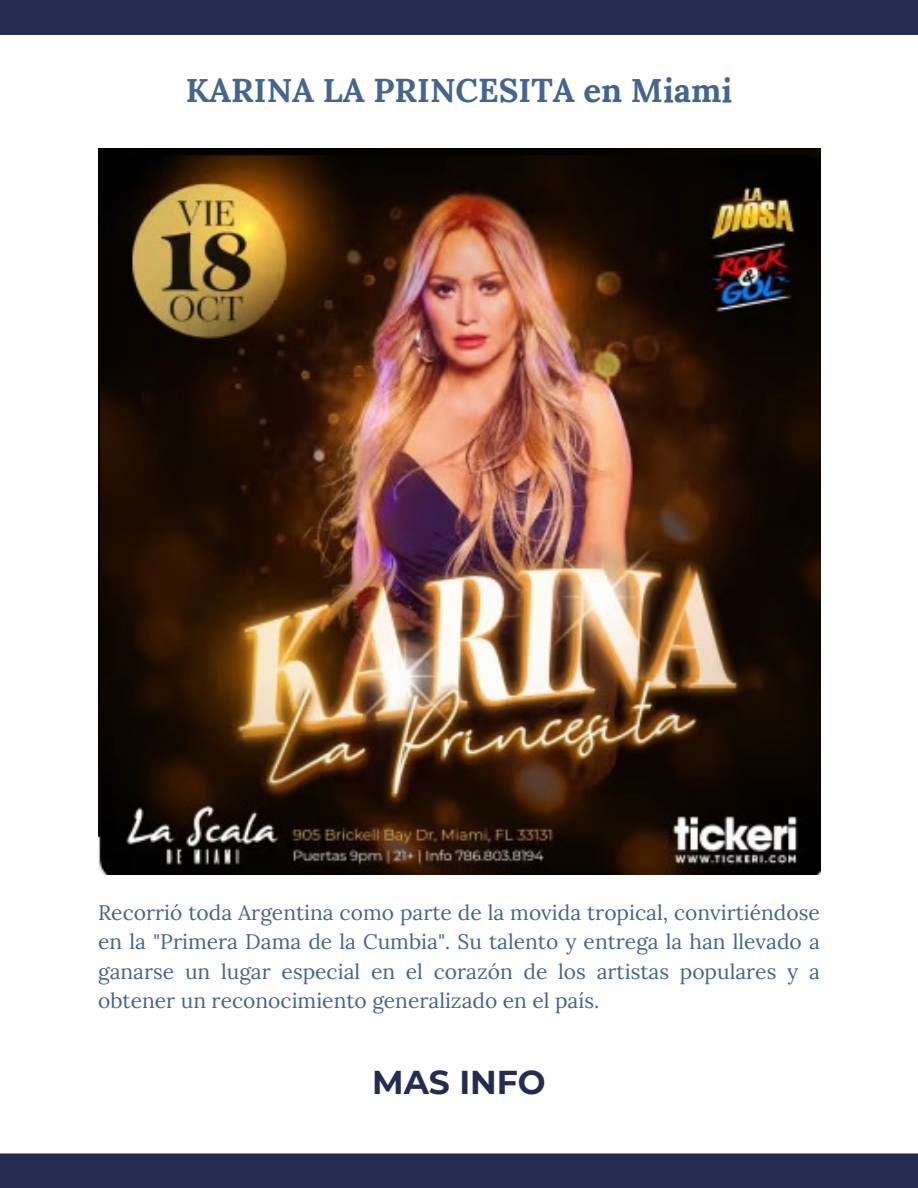
<style>
.page{position:relative;width:918px;height:1188px;background:#fff}
.page>*{position:absolute;margin:0;border:0;box-sizing:border-box;transform-origin:0 0}
.t1{font:700 33px "Lora";color:#45658d}
.t2{font:700 33px "Montserrat";color:#242c4f}
.t3{font:21px/29.2px "Lora";color:#45658d;text-align:justify}
</style>
<div class="page">
<div style="left:0;top:0;width:918px;height:35px;background:#242c4f"></div>
<div style="left:0;top:1153px;width:918px;height:35px;background:#242c4f"></div>
<img style="left:98px;top:149px;width:722px;height:725px">
<p class="t1" style="left:186px;top:69px;width:548px">KARINA LA PRINCESITA en Miami</p>
<h1 class="t3" style="left:98px;top:898px;width:723px">Recorrió toda Argentina como parte de la movida tropical, convirtiéndose en la "Primera Dama de la Cumbia". Su talento y entrega la han llevado a ganarse un lugar especial en el corazón de los artistas populares y a obtener un reconocimiento generalizado en el país.</h1>
<p class="t2" style="left:372px;top:1062px;width:175px">MAS INFO</p>
</div>
